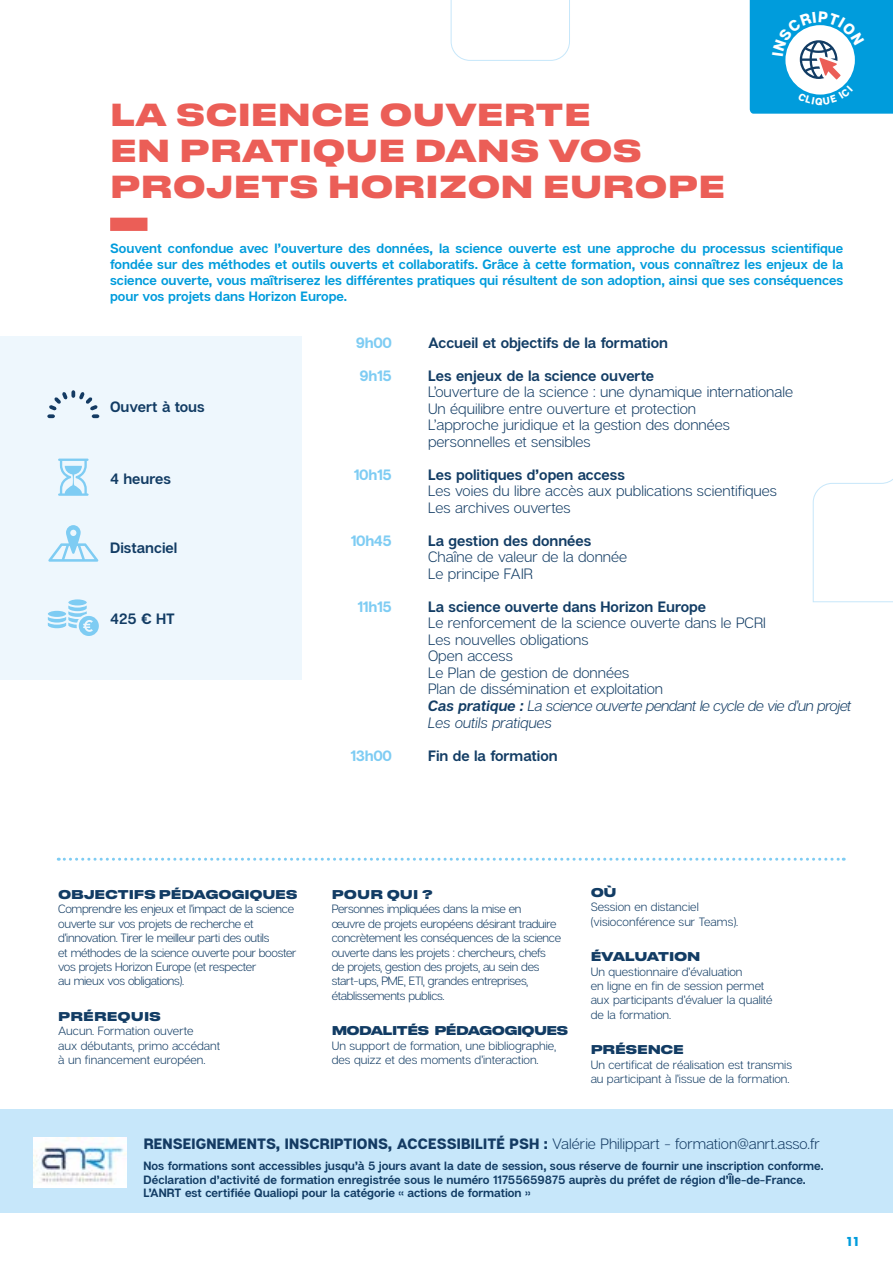
<style>
.page{position:relative;width:893px;height:1263px;background:#fff}
.page>*{position:absolute;margin:0;border:0;box-sizing:border-box;transform-origin:0 0}
.t1{font:800 30px/36px "Druk Text Wide";color:#eb5e57}
.t2{font:15px/16.5px "Articulat CF Text";color:#123c64}
.t3{font:700 15px "Articulat CF";color:#123c64}
.t4{font:800 15px "Articulat CF";letter-spacing:.01em;color:#143b63}
.t5{font:800 15px "Articulat CF";letter-spacing:-.025em;color:#7eccf3}
.t6{font:700 13.5px/16.2px "Articulat CF";color:#009cdc;text-align:justify}
.t7{font:12px/14.4px "Articulat CF Text";letter-spacing:-.025em;color:#123c64}
.t8{font:12px/14.4px "Articulat CF Text";color:#123c64}
.t9{font:700 12px/13.5px "Articulat CF";color:#123c64}
.t10{font:800 12px "Druk Text Wide";letter-spacing:-.025em;color:#123c64}
.t11{font:800 12px "Druk Text Wide";letter-spacing:-.06em;color:#123c64}
.t12{font:800 12px "Druk Text Wide";color:#123c64}
.t13{font:700 12px "Futura";color:#009cdc}
.s1{font-family:"Articulat CF";font-weight:700;font-style:italic}
.s2{font-style:italic}
.s3{font-family:"Articulat CF Text";font-weight:400}
</style>
<div class="page">
<div style="left:110px;top:218px;width:37px;height:13px;background:#eb5e57"></div>
<div style="left:0;top:1110px;width:893px;height:103px;background:#c7e7fa"></div>
<div style="left:0;top:336px;width:302px;height:344px;background:#eef7fd"></div>
<svg style="left:47px;top:390px;width:52px;height:28px"></svg>
<svg style="left:58px;top:459px;width:31px;height:37px"></svg>
<div style="left:68px;top:599px;width:19px;height:6px;background:#7eccf3;border-radius:50%"></div>
<svg style="left:48px;top:605px;width:51px;height:31px"></svg>
<svg style="left:48px;top:525px;width:50px;height:37px"></svg>
<svg style="left:58px;top:858px;width:786px;height:3px"></svg>
<svg style="left:450px;top:0;width:120px;height:61px"></svg>
<svg style="left:812px;top:479px;width:81px;height:123px"></svg>
<img style="left:34px;top:1137px;width:93px;height:50px">
<svg style="left:750px;top:0;width:143px;height:114px"></svg>
<h1 class="t1" style="left:110px;top:93px;width:617px">LA SCIENCE OUVERTE<br>EN PRATIQUE DANS VOS<br>PROJETS HORIZON EUROPE</h1>
<p class="t6" style="left:110px;top:240px;width:735px">Souvent confondue avec l’ouverture des données, la science ouverte est une approche du processus scientifique fondée sur des méthodes et outils ouverts et collaboratifs. Grâce à cette formation, vous connaîtrez les enjeux de la science ouverte, vous maîtriserez les différentes pratiques qui résultent de son adoption, ainsi que ses conséquences pour vos projets dans Horizon Europe.</p>
<p class="t3" style="left:110px;top:397px;width:96px">Ouvert à tous</p>
<p class="t3" style="left:110px;top:470px;width:62px">4 heures</p>
<p class="t3" style="left:110px;top:538px;width:69px">Distanciel</p>
<p class="t3" style="left:110px;top:609px;width:66px">425 € HT</p>
<p class="t5" style="left:356px;top:334px;width:38px">9h00</p>
<p class="t5" style="left:359px;top:367px;width:34px">9h15</p>
<p class="t5" style="left:354px;top:466px;width:40px">10h15</p>
<p class="t5" style="left:351px;top:532px;width:43px">10h45</p>
<p class="t5" style="left:357px;top:598px;width:36px">11h15</p>
<p class="t5" style="left:350px;top:746px;width:43px">13h00</p>
<p class="t3" style="left:428px;top:334px;width:242px">Accueil et objectifs de la formation</p>
<p class="t3" style="left:428px;top:367px;width:228px">Les enjeux de la science ouverte</p>
<p class="t2" style="left:428px;top:384px;width:367px">L’ouverture de la science : une dynamique internationale Un équilibre entre ouverture et protection<br>L’approche juridique et la gestion des données personnelles et sensibles</p>
<p class="t3" style="left:428px;top:466px;width:198px">Les politiques d’open access</p>
<p class="t2" style="left:428px;top:483px;width:350px">Les voies du libre accès aux publications scientifiques<br>Les archives ouvertes</p>
<p class="t3" style="left:428px;top:532px;width:165px">La gestion des données</p>
<p class="t2" style="left:428px;top:549px;width:201px">Chaîne de valeur de la donnée<br>Le principe FAIR</p>
<p class="t3" style="left:428px;top:598px;width:280px">La science ouverte dans Horizon Europe</p>
<p class="t2" style="left:428px;top:615px;width:425px">Le renforcement de la science ouverte dans le PCRI<br>Les nouvelles obligations<br>Open access<br>Le Plan de gestion de données<br>Plan de dissémination et exploitation<br><span class="s1">Cas pratique :</span> <span class="s2">La science ouverte pendant le cycle de vie d’un projet Les outils pratiques</span></p>
<p class="t3" style="left:428px;top:746px;width:131px">Fin de la formation</p>
<p class="t10" style="left:58px;top:884px;width:241px">OBJECTIFS PÉDAGOGIQUES</p>
<p class="t7" style="left:58px;top:902px;width:240px">Comprendre les enjeux et l’impact de la science ouverte sur vos projets de recherche et d’innovation. Tirer le meilleur parti des outils<br>et méthodes de la science ouverte pour booster vos projets Horizon Europe (et respecter<br>au mieux vos obligations).</p>
<p class="t12" style="left:58px;top:1006px;width:104px">PRÉREQUIS</p>
<p class="t8" style="left:58px;top:1024px;width:163px">Aucun. Formation ouverte<br>aux débutants, primo accédant à un financement européen.</p>
<p class="t10" style="left:332px;top:884px;width:102px">POUR QUI ?</p>
<p class="t7" style="left:332px;top:902px;width:231px">Personnes impliquées dans la mise en<br>œuvre de projets européens désirant traduire concrètement les conséquences de la science ouverte dans les projets : chercheurs, chefs de projets, gestion des projets, au sein des start-ups, PME, ETI, grandes entreprises, établissements publics.</p>
<p class="t11" style="left:332px;top:1020px;width:238px">MODALITÉS PÉDAGOGIQUES</p>
<p class="t8" style="left:332px;top:1038px;width:226px">Un support de formation, une bibliographie, des quizz et des moments d’interaction.</p>
<p class="t10" style="left:591px;top:882px;width:28px">OÙ</p>
<p class="t8" style="left:591px;top:900px;width:149px">Session en distanciel (visioconférence sur Teams).</p>
<p class="t10" style="left:591px;top:946px;width:111px">ÉVALUATION</p>
<p class="t8" style="left:591px;top:964px;width:183px">Un questionnaire d’évaluation<br>en ligne en fin de session permet aux participants d’évaluer la qualité de la formation.</p>
<p class="t10" style="left:591px;top:1039px;width:95px">PRÉSENCE</p>
<p class="t8" style="left:591px;top:1057px;width:203px">Un certificat de réalisation est transmis au participant à l’issue de la formation.</p>
<p class="t4" style="left:144px;top:1134px;width:678px">RENSEIGNEMENTS, INSCRIPTIONS, ACCESSIBILITÉ PSH : <span class="s3">Valérie Philippart - formation@anrt.asso.fr</span></p>
<p class="t9" style="left:144px;top:1160px;width:681px">Nos formations sont accessibles jusqu’à 5 jours avant la date de session, sous réserve de fournir une inscription conforme.<br>Déclaration d’activité de formation enregistrée sous le numéro 11755659875 auprès du préfet de région d’Île-de-France.<br>L’ANRT est certifiée Qualiopi pour la catégorie « actions de formation »</p>
<p class="t13" style="left:845px;top:1233px;width:16px">11</p>
</div>
